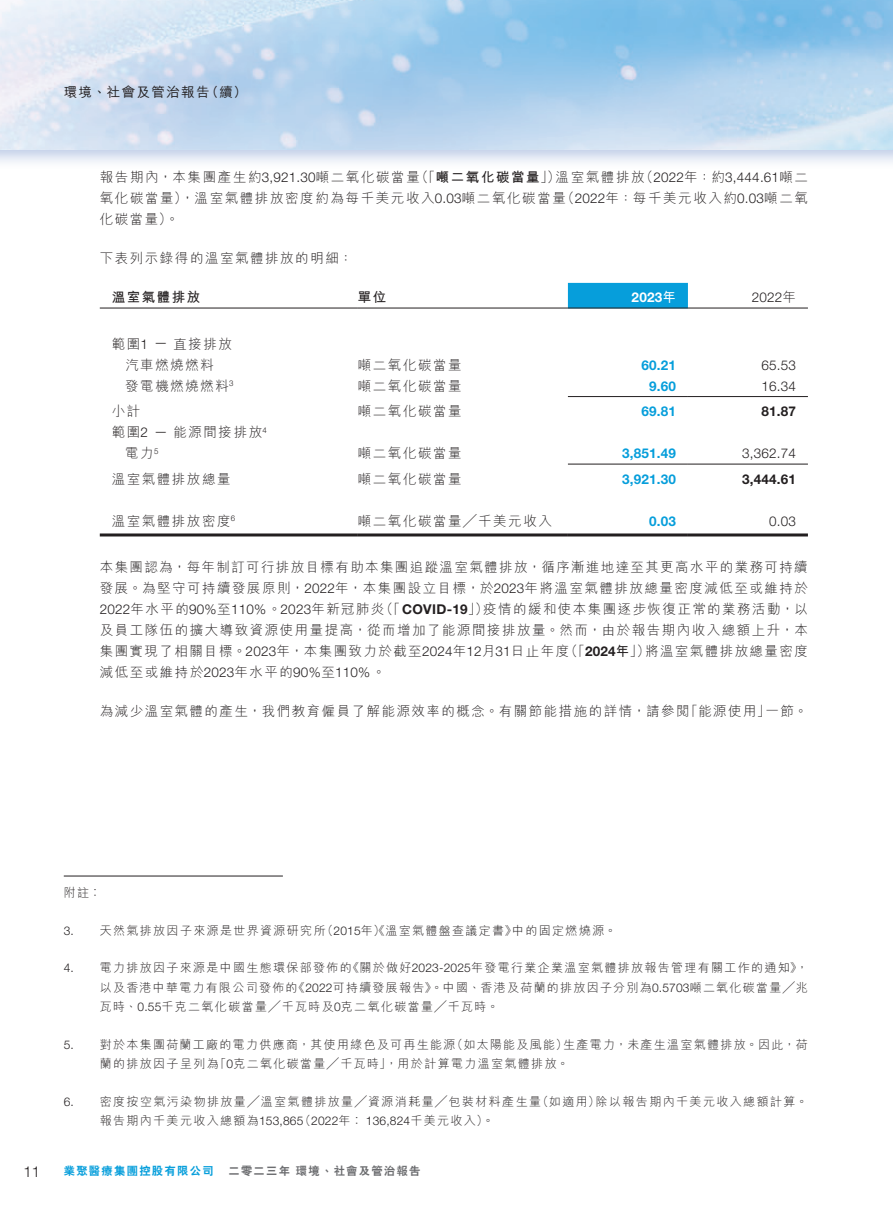
<style>
.page{position:relative;width:893px;height:1212px;background:#fff}
.page>*{position:absolute;margin:0;border:0;box-sizing:border-box;transform-origin:0 0}
.t1{font:300 15px "Helvetica Neue LT Std";color:#231f20}
._01_Body_Text{font:300 13.5px/21px "M Hei HK";letter-spacing:.11em;color:#231f20}
._01_Body_Text-2{font:300 13.5px "Helvetica Neue LT Std";letter-spacing:.015em;color:#231f20}
._15_Table_Stub{font:300 13.5px "M Hei HK";letter-spacing:.115em;color:#231f20}
._01_Body_Text-3{font:700 13.5px "Helvetica Neue LT Std";letter-spacing:.015em;color:#069edb}
._01_Body_Text-4{font:700 13.5px "Helvetica Neue LT Std";letter-spacing:.015em;color:#231f20}
.t2{font:500 13.5px "M Hei HK";letter-spacing:.1em;color:#231f20}
._01_Body_Text-5{font:700 13.5px "M Hei HK";letter-spacing:.12em;color:#231f20}
._15_Table_Stub-2{font:700 13.5px "M Hei HK";letter-spacing:.115em;color:#231f20}
._01_Body_Text-6{font:700 13.5px "Helvetica Neue LT Std";color:#fff}
._15_Table_Stub-3{font:300 13.5px "Helvetica Neue LT Std";color:#231f20}
._02_Note_Text{font:300 12px/19.5px "M Hei HK";letter-spacing:.115em;color:#231f20}
._02_Note_Text-2{font:300 12px "Helvetica Neue LT Std";letter-spacing:.015em;color:#231f20}
._01_Body_Text-7{font:300 12px "M Hei HK";color:#231f20}
.t3{font:800 11.25px "C Hei 2 HK";letter-spacing:.12em;color:#6c6d70}
.t4{font:800 11.25px "C Hei 2 HK";letter-spacing:.12em;color:#069edb}
._15_Table_Stub-4{font:300 7.8px "Helvetica Neue LT Std";color:#231f20}
.s1{font-family:"Helvetica Neue LT Std"}
.s2{font-weight:300}
.s3{font-family:"M Hei HK"}
.s4{font-family:"M Hei HK";font-weight:300}
.s5{font-family:"Adobe Song Std"}
.s6{font-family:"Helvetica Neue LT Std";font-weight:700}
.s7{font-weight:700}
</style>
<div class="page">
<div style="left:0;top:0;width:893px;height:170px;background:#708fc9;opacity:.5"></div>
<img style="left:0;top:0;width:893px;height:150px">
<div style="left:568px;top:283px;width:120px;height:25px;background:#069edb"></div>
<hr style="left:100px;top:308px;width:258px;height:1px;background:#231f20">
<hr style="left:358px;top:308px;width:210px;height:1px;background:#231f20">
<hr style="left:568px;top:308px;width:120px;height:1px;background:#231f20">
<hr style="left:688px;top:308px;width:120px;height:1px;background:#231f20">
<hr style="left:568px;top:396px;width:120px;height:1px;background:#231f20">
<hr style="left:688px;top:396px;width:120px;height:1px;background:#231f20">
<hr style="left:568px;top:464px;width:120px;height:1px;background:#231f20">
<hr style="left:688px;top:464px;width:120px;height:1px;background:#231f20">
<hr style="left:100px;top:533px;width:258px;height:3px;background:#231f20">
<hr style="left:358px;top:533px;width:210px;height:3px;background:#231f20">
<hr style="left:568px;top:533px;width:120px;height:3px;background:#231f20">
<hr style="left:688px;top:533px;width:120px;height:3px;background:#231f20">
<hr style="left:64px;top:876px;width:219px;height:1px;background:#231f20">
<p class="t2" style="left:64px;top:82px;width:147px">環境、社會及管治報告</p>
<p class="t2" style="left:205px;top:82px;width:43px">（續(</p>
<p class="_01_Body_Text" style="left:100px;top:166px;width:322px">報告期內，本集團產生約<span class="s1">3,921.30</span>噸二氧化碳當量</p>
<p class="_01_Body_Text-5" style="left:415px;top:167px;width:147px"><span class="s2">（「</span>噸二氧化碳當量<span class="s2">」）</span></p>
<p class="_01_Body_Text-2" style="left:640px;top:169px;width:170px"><span class="s3">（</span>2022<span class="s3">年：約</span>3,444.61<span class="s3">噸二</span></p>
<p class="_01_Body_Text" style="left:556px;top:166px;width:91px">溫室氣體排放</p>
<p class="_01_Body_Text" style="left:100px;top:187px;width:468px">氧化碳當量，）溫室氣體排放密度約為每千美元收入<span class="s1">0.03</span>噸二氧化碳當量化碳當量。(</p>
<p class="_01_Body_Text" style="left:100px;top:247px;width:254px">下表列示錄得的溫室氣體排放的明細：</p>
<p class="_01_Body_Text" style="left:561px;top:187px;width:248px">（<span class="s1">2022</span>年：每千美元收入約<span class="s1">0.03</span>噸二氧</p>
<p class="_15_Table_Stub-2" style="left:112px;top:287px;width:90px">溫室氣體排放</p>
<p class="_15_Table_Stub" style="left:174px;top:334px;width:60px">直接排放</p>
<p class="_15_Table_Stub" style="left:112px;top:334px;width:38px">範圍<span class="s1">1</span></p>
<p class="_15_Table_Stub-3" style="left:154px;top:334px;width:15px">—</p>
<p class="_15_Table_Stub" style="left:125px;top:355px;width:90px">汽車燃燒燃料</p>
<p class="_15_Table_Stub" style="left:125px;top:376px;width:105px">發電機燃燒燃料</p>
<p class="_15_Table_Stub-4" style="left:229px;top:379px;width:6px">3</p>
<p class="_15_Table_Stub" style="left:112px;top:402px;width:30px">小計</p>
<p class="_15_Table_Stub" style="left:112px;top:423px;width:38px">範圍<span class="s1">2</span></p>
<p class="_15_Table_Stub-3" style="left:154px;top:423px;width:15px">—</p>
<p class="_15_Table_Stub" style="left:125px;top:444px;width:30px">電力</p>
<p class="_15_Table_Stub-4" style="left:154px;top:446px;width:6px">5</p>
<p class="_15_Table_Stub" style="left:174px;top:423px;width:90px">能源間接排放</p>
<p class="_15_Table_Stub-4" style="left:262px;top:425px;width:6px">4</p>
<p class="_15_Table_Stub" style="left:112px;top:469px;width:120px">溫室氣體排放總量</p>
<p class="_01_Body_Text-5" style="left:358px;top:287px;width:30px">單位</p>
<p class="_01_Body_Text" style="left:358px;top:354px;width:105px">噸二氧化碳當量</p>
<p class="_01_Body_Text" style="left:358px;top:375px;width:105px">噸二氧化碳當量</p>
<p class="_01_Body_Text" style="left:358px;top:400px;width:105px">噸二氧化碳當量</p>
<p class="_01_Body_Text" style="left:358px;top:442px;width:105px">噸二氧化碳當量</p>
<p class="_01_Body_Text" style="left:358px;top:468px;width:105px">噸二氧化碳當量</p>
<p class="_01_Body_Text-6" style="left:632px;top:289px;width:46px">2023<span class="s3">年</span></p>
<p class="_01_Body_Text-2" style="left:752px;top:289px;width:46px">2022<span class="s3">年</span></p>
<p class="_01_Body_Text-3" style="left:641px;top:356px;width:36px">60.21</p>
<p class="_01_Body_Text-2" style="left:761px;top:357px;width:36px">65.53</p>
<p class="_01_Body_Text-3" style="left:649px;top:377px;width:28px">9.60</p>
<p class="_01_Body_Text-2" style="left:761px;top:378px;width:36px">16.34</p>
<p class="_01_Body_Text-3" style="left:641px;top:403px;width:36px">69.81</p>
<p class="_01_Body_Text-4" style="left:761px;top:403px;width:36px">81.87</p>
<p class="_01_Body_Text-3" style="left:622px;top:445px;width:55px">3,851.49</p>
<p class="_01_Body_Text-2" style="left:742px;top:445px;width:55px">3,362.74</p>
<p class="_01_Body_Text-3" style="left:622px;top:471px;width:55px">3,921.30</p>
<p class="_01_Body_Text-4" style="left:742px;top:471px;width:55px">3,444.61</p>
<p class="_01_Body_Text" style="left:358px;top:510px;width:195px">噸二氧化碳當量╱千美元收入</p>
<p class="_15_Table_Stub" style="left:112px;top:511px;width:120px">溫室氣體排放密度</p>
<p class="_01_Body_Text" style="left:100px;top:556px;width:710px;text-align:right">本集團認為，每年制訂可行排放目標有助本集團追蹤溫室氣體排放，循序漸進地達至其更高水平的業務可持續發展。為堅守可持續發展原則，<span class="s1">2022</span>年，本集團設立目標，於<span class="s1">2023</span>年將溫室氣體排放總量密度減低至或維持於疫情的緩和使本集團逐步恢復正常的業務活動，以</p>
<p class="_15_Table_Stub-4" style="left:231px;top:514px;width:6px">6</p>
<p class="_01_Body_Text-3" style="left:649px;top:513px;width:28px">0.03</p>
<p class="_01_Body_Text-2" style="left:769px;top:513px;width:28px">0.03</p>
<p class="_01_Body_Text-4" style="left:380px;top:601px;width:110px"><span class="s4">（「</span>COVID-19<span class="s4">」）</span></p>
<p class="_01_Body_Text-2" style="left:100px;top:601px;width:286px">2022<span class="s3">年水平的</span>90%<span class="s3">至</span>110%<span class="s3">。</span>2023<span class="s3">年新冠肺炎</span></p>
<p class="_01_Body_Text" style="left:100px;top:619px;width:709px">及員工隊伍的擴大導致資源使用量提高，<span class="s5">從</span>而增加了能源間接排放量。然而，由於報告期內收入總額上升，本</p>
<p class="_01_Body_Text" style="left:645px;top:640px;width:164px">將溫室氣體排放總量密度</p>
<p class="_01_Body_Text" style="left:564px;top:640px;width:87px">（「<span class="s6">2024</span><span class="s7">年</span>」）</p>
<p class="_01_Body_Text" style="left:100px;top:640px;width:471px">集團實現了相關目標。<span class="s1">2023</span>年，本集團致力於截至<span class="s1">2024</span>年<span class="s1">12</span>月<span class="s1">31</span>日止年度減低至或維持於<span class="s1">2023</span>年水平的<span class="s1">90%</span>至<span class="s1">110%</span>。</p>
<p class="_01_Body_Text" style="left:100px;top:700px;width:591px">為減少溫室氣體的產生，我們教育僱員了解能源效率的概念。有關節能措施的詳情，請參閱</p>
<p class="_01_Body_Text" style="left:766px;top:700px;width:44px">一節。</p>
<p class="_01_Body_Text" style="left:685px;top:700px;width:87px">「能源使用」</p>
<p class="t1" style="left:23px;top:1162px;width:18px">11</p>
<p class="_01_Body_Text-7" style="left:64px;top:884px;width:39px">附註‥</p>
<p class="_02_Note_Text-2" style="left:64px;top:923px;width:12px">3.</p>
<p class="_02_Note_Text" style="left:321px;top:920px;width:197px">（<span class="s1">2015</span>年）《溫室氣體盤查議定書》</p>
<p class="_02_Note_Text" style="left:100px;top:920px;width:227px">天然氣排放因子來源是世界資源研究所</p>
<p class="_02_Note_Text" style="left:512px;top:920px;width:106px">中的固定燃燒源。</p>
<p class="_02_Note_Text-2" style="left:64px;top:961px;width:12px">4.</p>
<p class="_02_Note_Text" style="left:347px;top:958px;width:462px">《關於做好<span class="s1">2023-2025</span>年發電行業企業溫室氣體排放報告管理有關工作的通知，《</p>
<p class="_02_Note_Text" style="left:100px;top:958px;width:253px">電力排放因子來源是中國生態環保部發佈的</p>
<p class="_02_Note_Text" style="left:293px;top:977px;width:516px">《<span class="s1">2022</span>可持續發展報告》。中國、香港及荷蘭的排放因子分別為<span class="s1">0.5703</span>噸二氧化碳當量╱兆</p>
<p class="_02_Note_Text" style="left:100px;top:977px;width:400px">以及香港中華電力有限公司發佈的<br>瓦時、<span class="s1">0.55</span>千克二氧化碳當量╱千瓦時及<span class="s1">0</span>克二氧化碳當量╱千瓦時。</p>
<p class="_02_Note_Text-2" style="left:64px;top:1037px;width:12px">5.</p>
<p class="_02_Note_Text" style="left:451px;top:1034px;width:118px">（如太陽能及風能）</p>
<p class="_02_Note_Text" style="left:563px;top:1034px;width:246px">生產電力，未產生溫室氣體排放。因此，荷</p>
<p class="_02_Note_Text" style="left:100px;top:1034px;width:357px">對於本集團荷蘭工廠的電力供應商，其使用綠色及可再生能源</p>
<p class="_02_Note_Text" style="left:214px;top:1054px;width:356px">「<span class="s1">0</span>克二氧化碳當量╱千瓦時，」用於計算電力溫室氣體排放。</p>
<p class="_02_Note_Text" style="left:100px;top:1054px;width:120px">蘭的排放因子呈列為</p>
<p class="_02_Note_Text-2" style="left:64px;top:1094px;width:12px">6.</p>
<p class="_02_Note_Text" style="left:100px;top:1091px;width:443px">密度按空氣污染物排放量╱溫室氣體排放量╱資源消耗量╱包裝材料產生量</p>
<p class="_02_Note_Text" style="left:537px;top:1091px;width:65px">（如適用）</p>
<p class="_02_Note_Text" style="left:596px;top:1091px;width:213px">除以報告期內千美元收入總額計算。</p>
<p class="_02_Note_Text" style="left:100px;top:1111px;width:205px">報告期內千美元收入總額為<span class="s1">153,865</span></p>
<p class="_02_Note_Text-2" style="left:299px;top:1114px;width:197px"><span class="s3">（</span>2022<span class="s3">年︰</span> 136,824<span class="s3">千美元收入。(</span></p>
<p class="t4" style="left:64px;top:1163px;width:151px">業聚醫療集團控股有限公司</p>
<p class="t3" style="left:296px;top:1163px;width:126px">環境、社會及管治報告</p>
<p class="t3" style="left:228px;top:1163px;width:63px">二零二三年</p>
</div>
